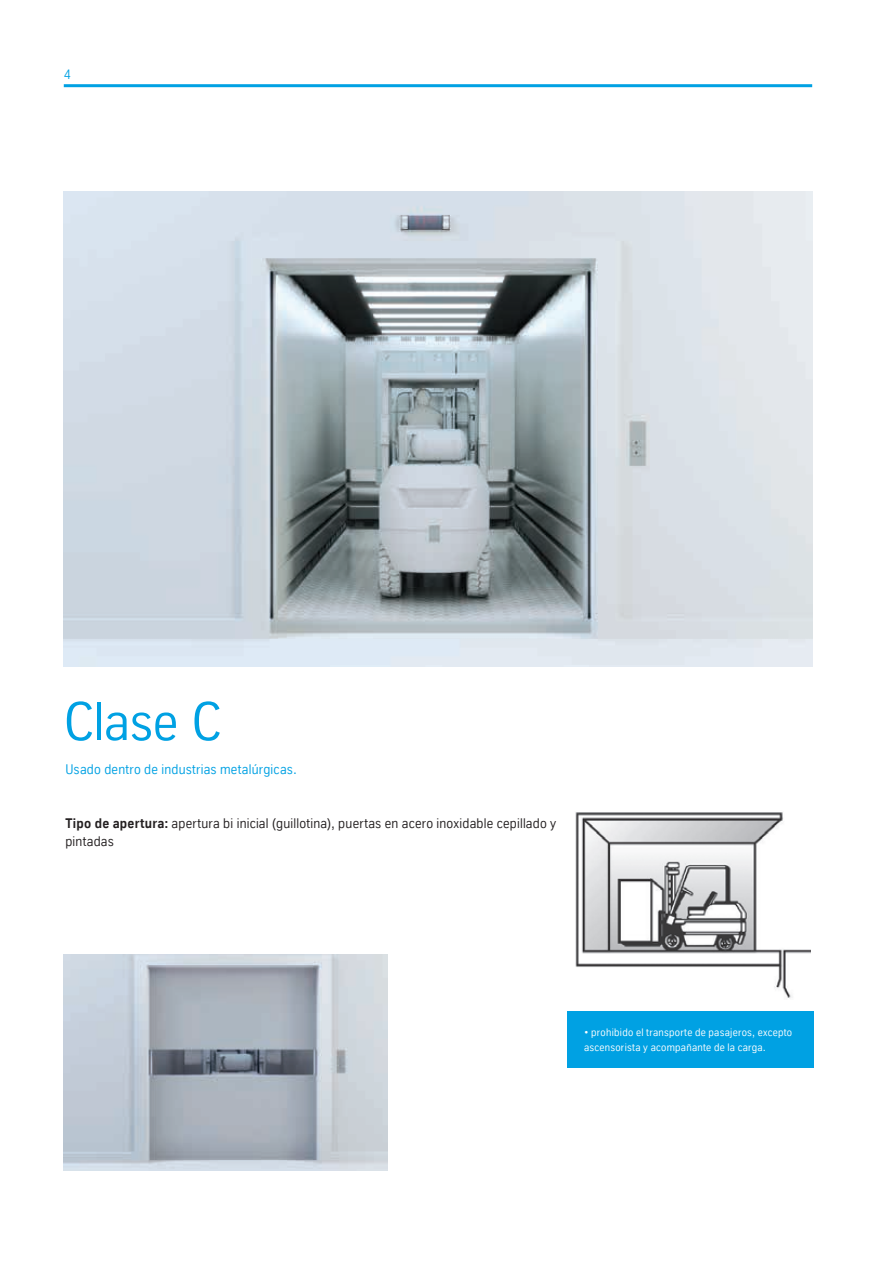
<style>
.page{position:relative;width:893px;height:1263px;background:#fff}
.page>*{position:absolute;margin:0;border:0;box-sizing:border-box;transform-origin:0 0}
.t1{font:52.5px "TK Type";letter-spacing:-.005em;color:#00a1e3}
.t2{font:13.5px/18px "TK Type";letter-spacing:.015em;color:#231f20}
.t3{font:13.5px "TK Type";letter-spacing:.015em;color:#00a1e3}
.t4{font:10.5px/15px "TK Type";letter-spacing:.025em;color:#fff}
.s1{font-weight:700}
</style>
<div class="page">
<img style="left:64px;top:191px;width:748px;height:475px">
<hr style="left:64px;top:84px;width:748px;height:3px;background:#00a1e3">
<img style="left:575px;top:812px;width:235px;height:187px">
<div style="left:567px;top:1011px;width:247px;height:57px;background:#00a1e3"></div>
<img style="left:64px;top:954px;width:324px;height:216px">
<p class="t3" style="left:64px;top:66px;width:9px">4</p>
<h1 class="t1" style="left:64px;top:692px;width:159px">Clase C</h1>
<p class="t3" style="left:65px;top:762px;width:233px">Usado dentro de industrias metalúrgicas.</p>
<p class="t2" style="left:65px;top:814px;width:492px"><span class="s1">Tipo de apertura:</span> apertura bi inicial (guillotina), puertas en acero inoxidable cepillado y pintadas</p>
<p class="t4" style="left:584px;top:1025px;width:210px">• prohibido el transporte de pasajeros, excepto ascensorista y acompañante de la carga.</p>
</div>
